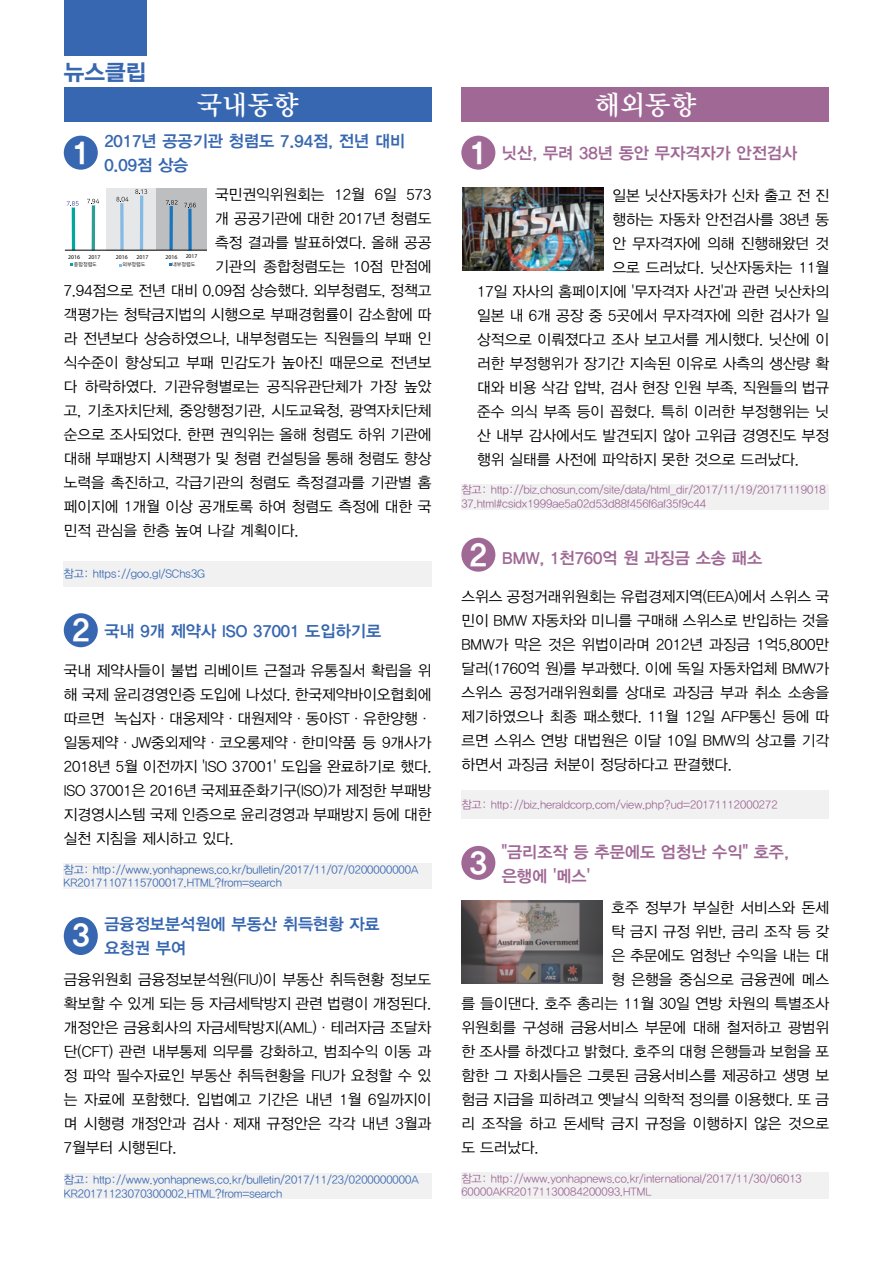
<style>
.page{position:relative;width:893px;height:1263px;background:#fff}
.page>*{position:absolute;margin:0;border:0;box-sizing:border-box;transform-origin:0 0}
.t1{font:30px "YDVYGO35";color:#fff}
.t2{font:27px "YDVY Mj O34";color:#fff}
.t3{font:22.5px "YDVYGO35";color:#3767b1}
.t4{font:16.5px/24px "YDVYGO34";color:#3767b1}
.t5{font:16.5px/24px "YDVYGO34";color:#9f6895}
.t6{font:15px/24px "YDVYGO32";color:#000;text-align:justify}
.t7{font:11.25px/13.5px "YDVYGO32";color:#9f6895}
.t8{font:11.25px/13.5px "YDVYGO32";color:#3767b1}
.t9{font:5.85px "Myriad Pro";color:#000}
.t10{font:5.1px "Nanum Square R";color:#000}
.s1{font-family:"YDVYGO35";font-size:30px;color:#fff}
</style>
<div class="page">
<svg style="left:72px;top:16px;width:41px;height:48px"></svg>
<div style="left:64px;top:0;width:83px;height:55px;background:#3767b1"></div>
<div style="left:64px;top:87px;width:368px;height:34px;background:#3767b1"></div>
<div style="left:461px;top:87px;width:368px;height:34px;background:#9f6895"></div>
<div style="left:461px;top:846px;width:34px;height:34px;background:#9f6895;border-radius:50%"></div>
<div style="left:461px;top:538px;width:34px;height:34px;background:#9f6895;border-radius:50%"></div>
<img style="left:462px;top:188px;width:142px;height:83px">
<div style="left:106px;top:188px;width:51px;height:63px;background:#e6e7e8"></div>
<div style="left:156px;top:188px;width:51px;height:62px;background:#bcbec0"></div>
<hr style="left:72px;top:208px;width:3px;height:42px;background:#00a79d">
<svg style="left:120px;top:203px;width:4px;height:47px"></svg>
<svg style="left:188px;top:209px;width:4px;height:41px"></svg>
<hr style="left:92px;top:205px;width:3px;height:45px;background:#2d9e96">
<hr style="left:140px;top:196px;width:3px;height:54px;background:#85bae4">
<svg style="left:169px;top:206px;width:4px;height:44px"></svg>
<svg style="left:67px;top:201px;width:12px;height:5px"></svg>
<svg style="left:87px;top:199px;width:12px;height:5px"></svg>
<svg style="left:135px;top:189px;width:12px;height:5px"></svg>
<svg style="left:184px;top:203px;width:12px;height:5px"></svg>
<svg style="left:166px;top:200px;width:12px;height:5px"></svg>
<svg style="left:116px;top:197px;width:13px;height:5px"></svg>
<hr style="left:65px;top:250px;width:142px;height:1px;background:#000">
<div style="left:64px;top:1174px;width:368px;height:25px;background:#f1f1f2"></div>
<div style="left:64px;top:613px;width:34px;height:34px;background:#3767b1;border-radius:50%"></div>
<div style="left:461px;top:484px;width:368px;height:25px;background:#f1f1f2"></div>
<div style="left:461px;top:1172px;width:368px;height:27px;background:#f1f1f2"></div>
<img style="left:461px;top:901px;width:142px;height:83px">
<div style="left:64px;top:136px;width:34px;height:34px;background:#3767b1;border-radius:50%"></div>
<div style="left:461px;top:790px;width:368px;height:29px;background:#f1f1f2"></div>
<div style="left:64px;top:917px;width:34px;height:38px;background:#3767b1;border-radius:50%"></div>
<div style="left:461px;top:136px;width:34px;height:34px;background:#9f6895;border-radius:50%"></div>
<div style="left:63px;top:561px;width:369px;height:25px;background:#f1f1f2"></div>
<div style="left:63px;top:863px;width:369px;height:25px;background:#f1f1f2"></div>
<h3 class="t3" style="left:64px;top:57px;width:84px">뉴스클립</h3>
<h2 class="t2" style="left:197px;top:86px;width:103px">국내동향</h2>
<h2 class="t2" style="left:594px;top:86px;width:103px">해외동향</h2>
<p class="t4" style="left:72px;top:128px;width:335px;text-indent:32px">2017년 공공기관 청렴도 7.94점, 전년 대비<br><sup>1</sup> 0.09점 상승</p>
<p class="t6" style="left:215px;top:182px;width:218px">국민권익위원회는 12월 6일 573</p>
<p class="t6" style="left:215px;top:206px;width:218px">개 공공기관에 대한 2017년 청렴도</p>
<p class="t6" style="left:215px;top:230px;width:218px">측정 결과를 발표하였다. 올해 공공</p>
<p class="t6" style="left:215px;top:254px;width:218px">기관의 종합청렴도는 10점 만점에</p>
<p class="t6" style="left:64px;top:278px;width:369px">7.94점으로 전년 대비 0.09점 상승했다. 외부청렴도, 정책고</p>
<p class="t6" style="left:64px;top:302px;width:369px">객평가는 청탁금지법의 시행으로 부패경험률이 감소함에 따</p>
<p class="t6" style="left:64px;top:326px;width:369px">라 전년보다 상승하였으나, 내부청렴도는 직원들의 부패 인</p>
<p class="t6" style="left:64px;top:350px;width:369px">식수준이 향상되고 부패 민감도가 높아진 때문으로 전년보</p>
<p class="t6" style="left:64px;top:374px;width:369px">다 하락하였다. 기관유형별로는 공직유관단체가 가장 높았</p>
<p class="t6" style="left:64px;top:398px;width:369px">고, 기초자치단체, 중앙행정기관, 시도교육청, 광역자치단체</p>
<p class="t6" style="left:64px;top:422px;width:369px">순으로 조사되었다. 한편 권익위는 올해 청렴도 하위 기관에</p>
<p class="t6" style="left:64px;top:446px;width:369px">대해 부패방지 시책평가 및 청렴 컨설팅을 통해 청렴도 향상</p>
<p class="t6" style="left:64px;top:470px;width:369px">노력을 촉진하고, 각급기관의 청렴도 측정결과를 기관별 홈</p>
<p class="t6" style="left:64px;top:494px;width:369px">페이지에 1개월 이상 공개토록 하여 청렴도 측정에 대한 국</p>
<p class="t6" style="left:64px;top:518px;width:236px">민적 관심을 한층 높여 나갈 계획이다.</p>
<p class="t9" style="left:68px;top:253px;width:13px">2016</p>
<p class="t9" style="left:88px;top:253px;width:13px">2017</p>
<p class="t9" style="left:116px;top:253px;width:13px">2016</p>
<p class="t9" style="left:136px;top:253px;width:13px">2017</p>
<p class="t9" style="left:165px;top:253px;width:13px">2016</p>
<p class="t9" style="left:186px;top:253px;width:13px">2017</p>
<p class="t10" style="left:74px;top:262px;width:25px">종합청렴도</p>
<p class="t10" style="left:122px;top:262px;width:25px">외부청렴도</p>
<p class="t10" style="left:172px;top:262px;width:25px">내부청렴도</p>
<p class="t8" style="left:63px;top:566px;width:143px">참고: https://goo.gl/SChs3G</p>
<h1 class="t1" style="left:72px;top:610px;width:18px">2</h1>
<p class="t6" style="left:64px;top:657px;width:369px">국내 제약사들이 불법 리베이트 근절과 유통질서 확립을 위 해 국제 윤리경영인증 도입에 나섰다. 한국제약바이오협회에 따르면 녹십자·대웅제약·대원제약·동아ST·유한양행· 일동제약·JW중외제약·코오롱제약·한미약품 등 9개사가 2018년 5월 이전까지 'ISO 37001' 도입을 완료하기로 했다.<br>ISO 37001은 2016년 국제표준화기구(ISO)가 제정한 부패방 지경영시스템 국제 인증으로 윤리경영과 부패방지 등에 대한 실천 지침을 제시하고 있다.</p>
<p class="t4" style="left:104px;top:618px;width:278px">국내 9개 제약사 ISO 37001 도입하기로</p>
<p class="t8" style="left:63px;top:862px;width:356px">참고: http://www.yonhapnews.co.kr/bulletin/2017/11/07/0200000000A<br>KR20171107115700017.HTML?from=search</p>
<h1 class="t1" style="left:72px;top:915px;width:18px">3</h1>
<p class="t4" style="left:104px;top:912px;width:277px">금융정보분석원에 부동산 취득현황 자료 요청권 부여</p>
<p class="t6" style="left:64px;top:967px;width:369px">금융위원회 금융정보분석원(FIU)이 부동산 취득현황 정보도 확보할 수 있게 되는 등 자금세탁방지 관련 법령이 개정된다. 개정안은 금융회사의 자금세탁방지(AML)·테러자금 조달차 단(CFT) 관련 내부통제 의무를 강화하고, 범죄수익 이동 과 정 파악 필수자료인 부동산 취득현황을 FIU가 요청할 수 있 는 자료에 포함했다. 입법예고 기간은 내년 1월 6일까지이 며 시행령 개정안과 검사·제재 규정안은 각각 내년 3월과 7월부터 시행된다.</p>
<p class="t8" style="left:64px;top:1172px;width:356px">참고: http://www.yonhapnews.co.kr/bulletin/2017/11/23/0200000000A<br>KR20171123070300002.HTML?from=search</p>
<p class="t5" style="left:470px;top:140px;width:329px"><span class="s1">1</span> 닛산, 무려 38년 동안 무자격자가 안전검사</p>
<p class="t6" style="left:612px;top:182px;width:218px">일본 닛산자동차가 신차 출고 전 진</p>
<p class="t6" style="left:612px;top:206px;width:218px">행하는 자동차 안전검사를 38년 동</p>
<p class="t6" style="left:612px;top:230px;width:218px">안 무자격자에 의해 진행해왔던 것</p>
<p class="t6" style="left:612px;top:254px;width:218px">으로 드러났다. 닛산자동차는 11월</p>
<p class="t6" style="left:477px;top:278px;width:354px">17일 자사의 홈페이지에 '무자격자 사건'과 관련 닛산차의</p>
<p class="t6" style="left:477px;top:302px;width:354px">일본 내 6개 공장 중 5곳에서 무자격자에 의한 검사가 일</p>
<p class="t6" style="left:477px;top:326px;width:354px">상적으로 이뤄졌다고 조사 보고서를 게시했다. 닛산에 이</p>
<p class="t6" style="left:477px;top:350px;width:354px">러한 부정행위가 장기간 지속된 이유로 사측의 생산량 확</p>
<p class="t6" style="left:477px;top:374px;width:354px">대와 비용 삭감 압박, 검사 현장 인원 부족, 직원들의 법규</p>
<p class="t6" style="left:477px;top:398px;width:354px">준수 의식 부족 등이 꼽혔다. 특히 이러한 부정행위는 닛</p>
<p class="t6" style="left:477px;top:422px;width:354px">산 내부 감사에서도 발견되지 않아 고위급 경영진도 부정</p>
<p class="t6" style="left:477px;top:446px;width:323px">행위 실태를 사전에 파악하지 못한 것으로 드러났다.</p>
<p class="t7" style="left:461px;top:482px;width:366px">참고: http://biz.chosun.com/site/data/html_dir/2017/11/19/20171119018<br>37.html#csidx1999ae5a02d53d88f456f6af35f9c44</p>
<h1 class="t1" style="left:470px;top:535px;width:18px">2</h1>
<p class="t5" style="left:502px;top:545px;width:261px">BMW, 1천760억 원 과징금 소송 패소</p>
<p class="t6" style="left:461px;top:583px;width:369px">스위스 공정거래위원회는 유럽경제지역(EEA)에서 스위스 국 민이 BMW 자동차와 미니를 구매해 스위스로 반입하는 것을 BMW가 막은 것은 위법이라며 2012년 과징금 1억5,800만 달러(1760억 원)를 부과했다. 이에 독일 자동차업체 BMW가 스위스 공정거래위원회를 상대로 과징금 부과 취소 소송을 제기하였으나 최종 패소했다. 11월 12일 AFP통신 등에 따 르면 스위스 연방 대법원은 이달 10일 BMW의 상고를 기각 하면서 과징금 처분이 정당하다고 판결했다.</p>
<p class="t7" style="left:461px;top:797px;width:318px">참고: http://biz.heraldcorp.com/view.php?ud=20171112000272</p>
<h1 class="t1" style="left:470px;top:843px;width:18px">3</h1>
<p class="t5" style="left:502px;top:839px;width:289px">"금리조작 등 추문에도 엄청난 수익" 호주, 은행에 '메스'</p>
<p class="t6" style="left:611px;top:895px;width:219px">호주 정부가 부실한 서비스와 돈세</p>
<p class="t6" style="left:611px;top:919px;width:219px">탁 금지 규정 위반, 금리 조작 등 갖</p>
<p class="t6" style="left:611px;top:943px;width:219px">은 추문에도 엄청난 수익을 내는 대</p>
<p class="t6" style="left:611px;top:967px;width:219px">형 은행을 중심으로 금융권에 메스</p>
<p class="t6" style="left:461px;top:991px;width:369px">를 들이댄다. 호주 총리는 11월 30일 연방 차원의 특별조사</p>
<p class="t6" style="left:461px;top:1015px;width:369px">위원회를 구성해 금융서비스 부문에 대해 철저하고 광범위</p>
<p class="t6" style="left:461px;top:1039px;width:369px">한 조사를 하겠다고 밝혔다. 호주의 대형 은행들과 보험을 포</p>
<p class="t6" style="left:461px;top:1063px;width:369px">함한 그 자회사들은 그릇된 금융서비스를 제공하고 생명 보</p>
<p class="t6" style="left:461px;top:1087px;width:369px">험금 지급을 피하려고 옛날식 의학적 정의를 이용했다. 또 금</p>
<p class="t6" style="left:461px;top:1111px;width:369px">리 조작을 하고 돈세탁 금지 규정을 이행하지 않은 것으로</p>
<p class="t6" style="left:461px;top:1135px;width:79px">도 드러났다.</p>
<p class="t7" style="left:461px;top:1171px;width:342px">참고: http://www.yonhapnews.co.kr/international/2017/11/30/06013<br>60000AKR20171130084200093.HTML</p>
</div>
